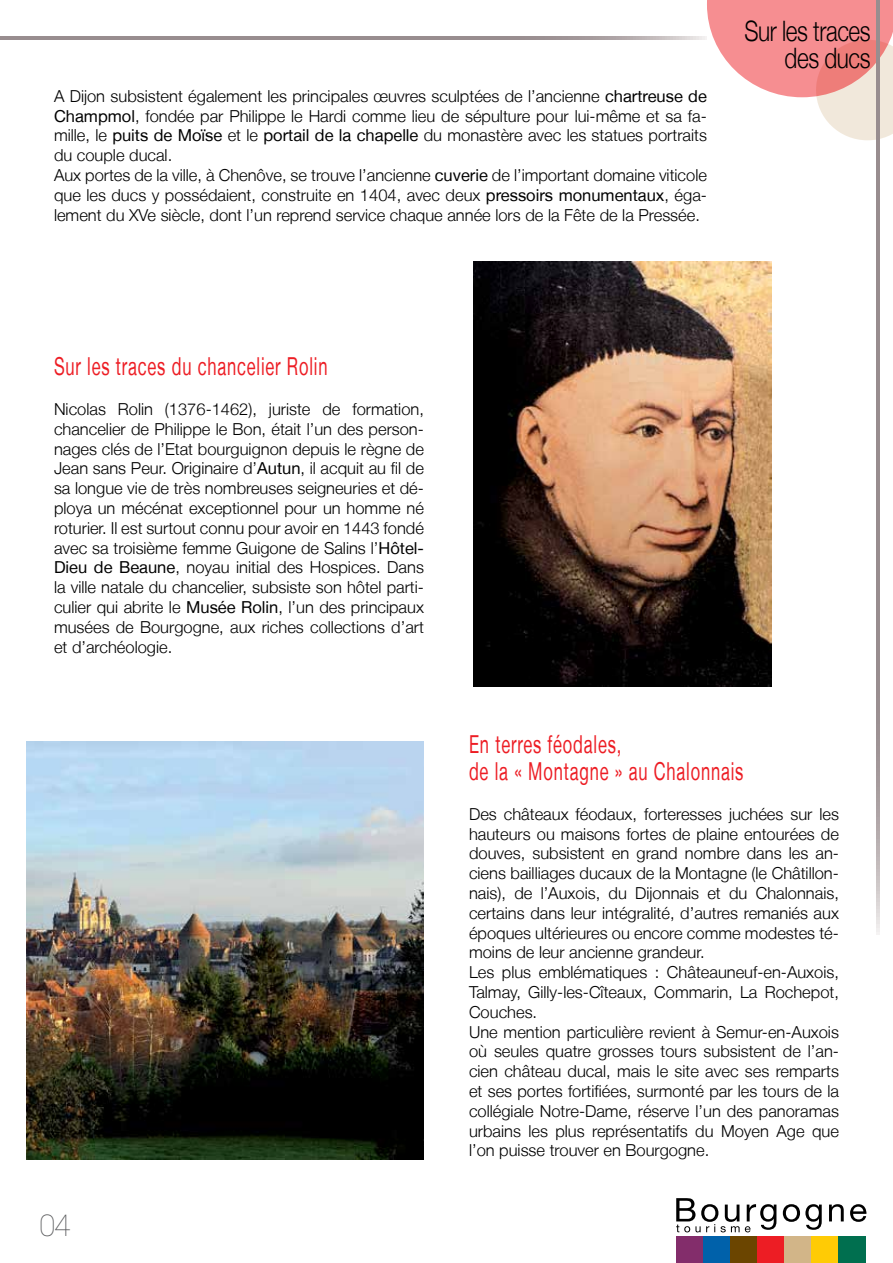
<style>
.page{position:relative;width:893px;height:1263px;background:#fff}
.page>*{position:absolute;margin:0;border:0;box-sizing:border-box;transform-origin:0 0}
.t1{font:100 30px "Roboto";color:#58595b}
.t2{font:300 28.2px/27px "Helvetica Neue LT";letter-spacing:-.02em;color:#000;text-align:right;scale:.8 1}
.t3{font:24.75px/27px "Helvetica Neue LT";letter-spacing:.05em;color:#ed1d24;scale:.67 1}
.t4{font:300 16.5px/19.8px "Helvetica Neue LT";color:#000}
.s1{font-weight:400}
</style>
<div class="page">
<div style="left:676px;top:1236px;width:27px;height:27px;background:#832d6b"></div>
<div style="left:703px;top:1236px;width:27px;height:27px;background:#0061aa"></div>
<div style="left:730px;top:1236px;width:27px;height:27px;background:#6b4500"></div>
<div style="left:757px;top:1236px;width:27px;height:27px;background:#ed1d24"></div>
<div style="left:784px;top:1236px;width:27px;height:27px;background:#d2b588"></div>
<div style="left:811px;top:1236px;width:27px;height:27px;background:#ffcb05"></div>
<div style="left:838px;top:1236px;width:27px;height:27px;background:#006f4f"></div>
<svg style="left:676px;top:1198px;width:190px;height:34px"></svg>
<svg style="left:707px;top:0;width:186px;height:140px"></svg>
<svg style="left:876px;top:0;width:3px;height:935px;background:#9f9597"></svg>
<img style="left:474px;top:261px;width:297px;height:426px">
<img style="left:26px;top:741px;width:398px;height:418px">
<svg style="left:0;top:37px;width:707px;height:3px;background:#a09597"></svg>
<p class="t4" style="left:54px;top:86px;width:654px">A Dijon subsistent également les principales œuvres sculptées de l’ancienne <span class="s1">chartreuse de Champmol</span>, fondée par Philippe le Hardi comme lieu de sépulture pour lui-même et sa fa&shy;mille, le <span class="s1">puits de Moïse</span> et le <span class="s1">portail de la chapelle</span> du monastère avec les statues portraits du couple ducal.<br>Aux portes de la ville, à Chenôve, se trouve l’ancienne <span class="s1">cuverie</span> de l’important domaine viticole que les ducs y possédaient, construite en 1404, avec deux <span class="s1">pressoirs monumentaux</span>, éga&shy;lement du XVe siècle, dont l’un reprend service chaque année lors de la Fête de la Pressée.</p>
<h2 class="t2" style="left:744px;top:16px;width:159px">Sur les traces des ducs</h2>
<h3 class="t3" style="left:54px;top:353px;width:410px">Sur les traces du chancelier Rolin</h3>
<p class="t4" style="left:54px;top:399px;width:371px;text-align:justify">Nicolas Rolin (1376-1462), juriste de formation, chancelier de Philippe le Bon, était l’un des person&shy;nages clés de l’Etat bourguignon depuis le règne de Jean sans Peur. Originaire d’<span class="s1">Autun</span>, il acquit au fil de sa longue vie de très nombreuses seigneuries et dé&shy;ploya un mécénat exceptionnel pour un homme né roturier. Il est surtout connu pour avoir en 1443 fondé avec sa troisième femme Guigone de Salins l’<span class="s1">Hôtel-Dieu de Beaune</span>, noyau initial des Hospices. Dans la ville natale du chancelier, subsiste son hôtel parti&shy;culier qui abrite le <span class="s1">Musée Rolin</span>, l’un des principaux musées de Bourgogne, aux riches collections d’art et d’archéologie.</p>
<h1 class="t1" style="left:39px;top:1204px;width:33px">04</h1>
<h3 class="t3" style="left:469px;top:730px;width:411px">En terres féodales,<br>de la « Montagne » au Chalonnais</h3>
<p class="t4" style="left:469px;top:804px;width:371px">Des châteaux féodaux, forteresses juchées sur les hauteurs ou maisons fortes de plaine entourées de douves, subsistent en grand nombre dans les an&shy;ciens bailliages ducaux de la Montagne (le Châtillon&shy;nais), de l’Auxois, du Dijonnais et du Chalonnais, certains dans leur intégralité, d’autres remaniés aux époques ultérieures ou encore comme modestes té&shy;moins de leur ancienne grandeur.<br>Les plus emblématiques : Châteauneuf-en-Auxois, Talmay, Gilly-les-Cîteaux, Commarin, La Rochepot, Couches.<br>Une mention particulière revient à Semur-en-Auxois où seules quatre grosses tours subsistent de l’an&shy;cien château ducal, mais le site avec ses remparts et ses portes fortifiées, surmonté par les tours de la collégiale Notre-Dame, réserve l’un des panoramas urbains les plus représentatifs du Moyen Age que l’on puisse trouver en Bourgogne.</p>
</div>
